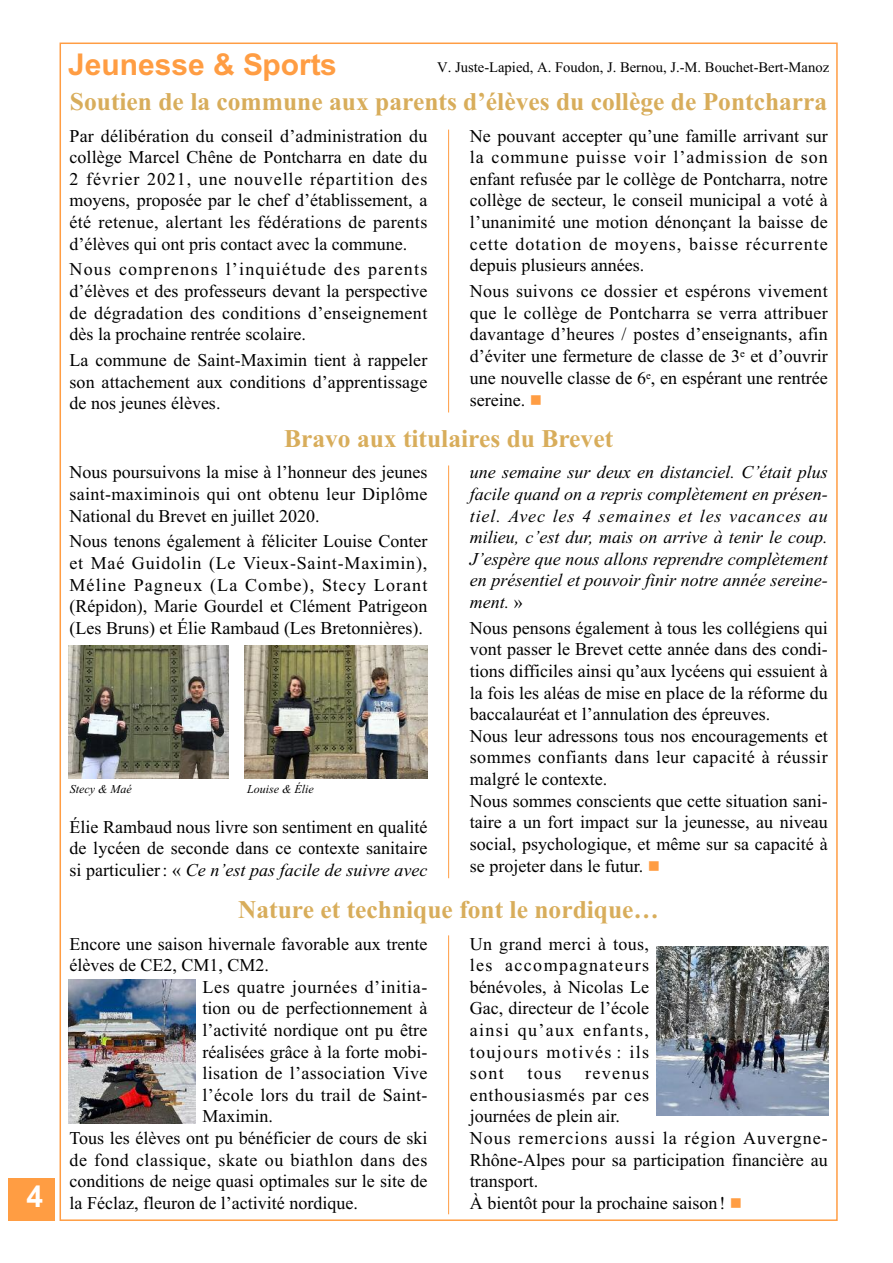
<style>
.page{position:relative;width:893px;height:1263px;background:#fff}
.page>*{position:absolute;margin:0;border:0;box-sizing:border-box;transform-origin:0 0}
.t1{font:700 30px "Arial";color:#ff9d43}
.t2{font:700 30px "Arial";color:#fff}
.t3{font:700 25.5px "Times New Roman";color:#d8ad5b}
.t4{font:18px/21.6px "Times New Roman";color:#000;text-align:justify}
.t5{font:italic 18px/21.6px "Times New Roman";color:#000;text-align:justify}
.t6{font:18px "Times New Roman";letter-spacing:.03em;color:#000}
.t7{font:18px "Times New Roman";letter-spacing:.02em;color:#000}
.t8{font:14.7px "Times New Roman";color:#000}
.t9{font:italic 12px "Times New Roman";color:#000}
.s1{color:#ff9d43}
.s2{font-style:italic}
.s3{font-style:normal}
</style>
<div class="page">
<hr style="left:448px;top:130px;width:1px;height:282px;background:#ff9d43">
<hr style="left:448px;top:465px;width:1px;height:413px;background:#ff9d43">
<img style="left:68px;top:646px;width:160px;height:132px">
<img style="left:244px;top:646px;width:183px;height:132px">
<hr style="left:448px;top:935px;width:1px;height:279px;background:#ff9d43">
<img style="left:69px;top:980px;width:126px;height:144px">
<img style="left:657px;top:946px;width:172px;height:169px">
<div style="left:8px;top:1178px;width:47px;height:42px;background:#ff9d43"></div>
<h1 class="t2" style="left:27px;top:1179px;width:18px">4</h1>
<h1 class="t1" style="left:68px;top:47px;width:270px">Jeunesse &amp; Sports</h1>
<h2 class="t3" style="left:70px;top:87px;width:759px">Soutien de la commune aux parents d’élèves du collège de Pontcharra</h2>
<p class="t8" style="left:437px;top:58px;width:393px">V. Juste-Lapied, A. Foudon, J. Bernou, J.-M. Bouchet-Bert-Manoz</p>
<p class="t4" style="left:70px;top:125px;width:359px">Par délibération du conseil d’administration du collège Marcel Chêne de Pontcharra en date du 2 février 2021, une nouvelle répartition des moyens, proposée par le chef d’établissement, a été retenue, alertant les fédérations de parents d’élèves qui ont pris contact avec la commune.</p>
<p class="t4" style="left:70px;top:258px;width:359px">Nous comprenons l’inquiétude des parents d’élèves et des professeurs devant la perspective de dégradation des conditions d’enseignement dès la prochaine rentrée scolaire.</p>
<p class="t4" style="left:70px;top:349px;width:359px">La commune de Saint-Maximin tient à rappeler son attachement aux conditions d’apprentissage de nos jeunes élèves.</p>
<p class="t4" style="left:470px;top:125px;width:359px">Ne pouvant accepter qu’une famille arrivant sur la commune puisse voir l’admission de son enfant refusée par le collège de Pontcharra, notre collège de secteur, le conseil municipal a voté à l’unanimité une motion dénonçant la baisse de cette dotation de moyens, baisse récurrente depuis plusieurs années.</p>
<p class="t4" style="left:470px;top:280px;width:359px">Nous suivons ce dossier et espérons vivement que le collège de Pontcharra se verra attribuer davantage d’heures / postes d’enseignants, afin d’éviter une fermeture de classe de 3<sup>e</sup> et d’ouvrir une nouvelle classe de 6<sup>e</sup>, en espérant une rentrée sereine. <span class="s1">■</span></p>
<h2 class="t3" style="left:284px;top:424px;width:331px">Bravo aux titulaires du Brevet</h2>
<p class="t4" style="left:70px;top:461px;width:359px">Nous poursuivons la mise à l’honneur des jeunes saint-maximinois qui ont obtenu leur Diplôme National du Brevet en juillet 2020.</p>
<p class="t4" style="left:70px;top:530px;width:359px">Nous tenons également à féliciter Louise Conter et Maé Guidolin (Le Vieux-Saint-Maximin), Méline Pagneux (La Combe), Stecy Lorant (Répidon), Marie Gourdel et Clément Patrigeon (Les Bruns) et Élie Rambaud (Les Bretonnières).</p>
<p class="t9" style="left:70px;top:782px;width:63px">Stecy &amp; Maé</p>
<p class="t9" style="left:247px;top:782px;width:68px">Louise &amp; Élie</p>
<p class="t4" style="left:70px;top:815px;width:359px">Élie Rambaud nous livre son sentiment en qualité de lycéen de seconde dans ce contexte sanitaire si particulier: « <span class="s2">Ce n’est pas facile de suivre avec</span></p>
<p class="t5" style="left:470px;top:461px;width:359px">une semaine sur deux en distanciel. C’était plus facile quand on a repris complètement en présen&shy;tiel. Avec les 4 semaines et les vacances au milieu, c’est dur, mais on arrive à tenir le coup.<br>J’espère que nous allons reprendre complètement en présentiel et pouvoir finir notre année sereine&shy;ment. <span class="s3">»</span></p>
<p class="t4" style="left:470px;top:617px;width:359px;text-align:left">Nous pensons également à tous les collégiens qui vont passer le Brevet cette année dans des condi&shy;tions difficiles ainsi qu’aux lycéens qui essuient à la fois les aléas de mise en place de la réforme du baccalauréat et l’annulation des épreuves.<br>Nous leur adressons tous nos encouragements et sommes confiants dans leur capacité à réussir malgré le contexte.<br>Nous sommes conscients que cette situation sani&shy;taire a un fort impact sur la jeunesse, au niveau social, psychologique, et même sur sa capacité à se projeter dans le futur. <span class="s1">■</span></p>
<h2 class="t3" style="left:238px;top:895px;width:422px">Nature et technique font le nordique…</h2>
<p class="t4" style="left:70px;top:932px;width:359px">Encore une saison hivernale favorable aux trente</p>
<p class="t4" style="left:70px;top:954px;width:201px">élèves de CE2, CM1, CM2.</p>
<p class="t6" style="left:203px;top:976px;width:226px">Les quatre journées d’initia-</p>
<p class="t4" style="left:203px;top:997px;width:226px">tion ou de perfectionnement à</p>
<p class="t4" style="left:203px;top:1019px;width:226px">l’activité nordique ont pu être</p>
<p class="t4" style="left:203px;top:1040px;width:226px">réalisées grâce à la forte mobi-</p>
<p class="t7" style="left:203px;top:1062px;width:226px">lisation de l’association Vive</p>
<p class="t7" style="left:203px;top:1084px;width:226px">l’école lors du trail de Saint-</p>
<p class="t4" style="left:203px;top:1105px;width:72px">Maximin.</p>
<p class="t4" style="left:70px;top:1127px;width:359px">Tous les élèves ont pu bénéficier de cours de ski</p>
<p class="t6" style="left:70px;top:1149px;width:359px">de fond classique, skate ou biathlon dans des</p>
<p class="t4" style="left:70px;top:1170px;width:359px">conditions de neige quasi optimales sur le site de</p>
<p class="t4" style="left:70px;top:1192px;width:290px">la Féclaz, fleuron de l’activité nordique.</p>
<p class="t4" style="left:470px;top:932px;width:181px">Un grand merci à tous, les accompagnateurs bénévoles, à Nicolas Le Gac, directeur de l’école ainsi qu’aux enfants, toujours motivés : ils sont</p>
<p class="t4" style="left:527px;top:1062px;width:36px">tous</p>
<p class="t4" style="left:470px;top:1062px;width:359px;text-align:left;text-indent:115px">revenus<br>enthousiasmés par ces<br>journées de plein air.<br>Nous remercions aussi la région Auvergne-<br>Rhône-Alpes pour sa participation financière au transport.<br>À bientôt pour la prochaine saison! <span class="s1">■</span></p>
</div>
